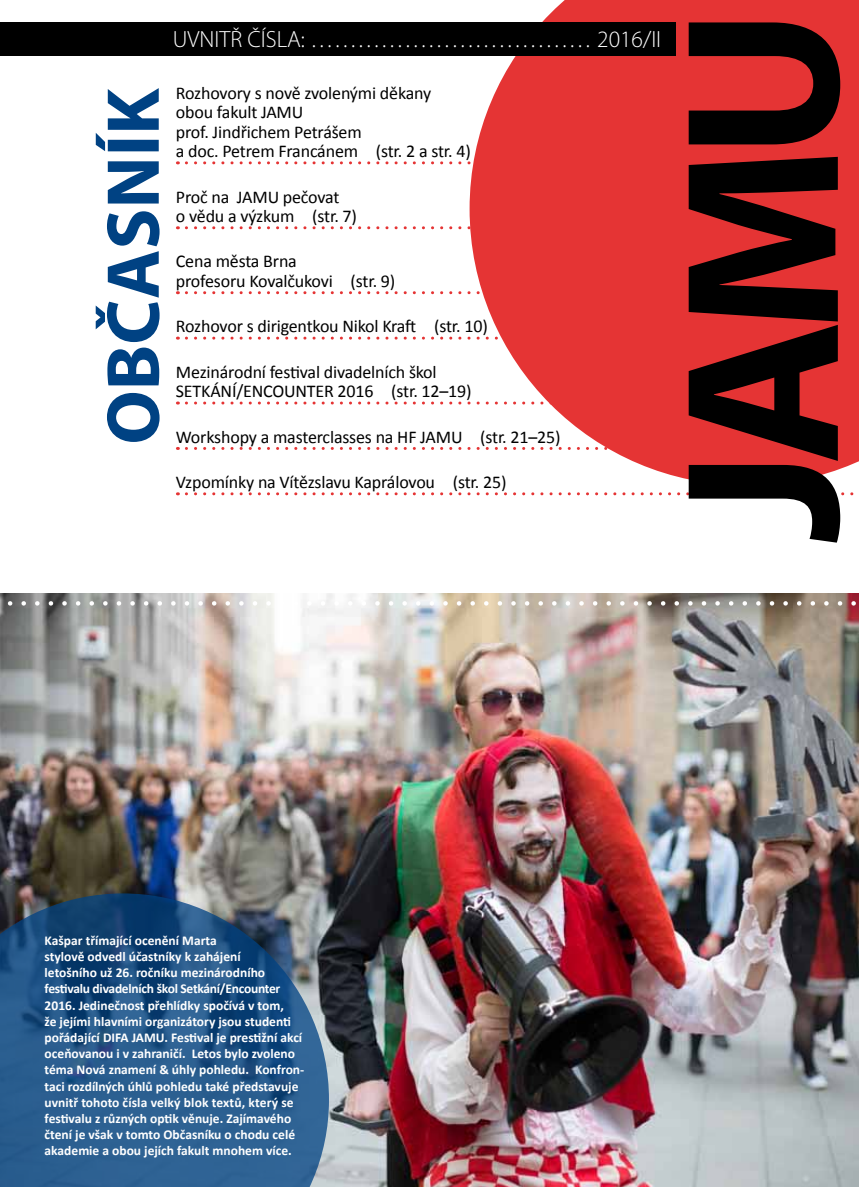
<style>
.page{position:relative;width:859px;height:1187px;background:#fff}
.page>*{position:absolute;margin:0;border:0;box-sizing:border-box;transform-origin:0 0}
.t1{font:700 221.25px "Myriad Pro";color:#000}
.t2{font:700 75.6px "Myriad Pro";color:#004283}
.t3{font:300 23.55px "Myriad Pro";color:#fff}
.t4{font:18px/19.5px "Calibri";letter-spacing:-.01em;color:#000}
.t5{font:700 13.5px/16.2px "Calibri";color:#fff}
</style>
<div class="page">
<svg style="left:186px;top:161px;width:284px;height:3px"></svg>
<svg style="left:186px;top:226px;width:284px;height:3px"></svg>
<svg style="left:186px;top:291px;width:284px;height:3px"></svg>
<svg style="left:186px;top:336px;width:284px;height:3px"></svg>
<svg style="left:186px;top:401px;width:284px;height:3px"></svg>
<svg style="left:186px;top:447px;width:284px;height:3px"></svg>
<svg style="left:186px;top:492px;width:668px;height:3px"></svg>
<img style="left:0;top:593px;width:859px;height:593px">
<svg style="left:470px;top:0;width:389px;height:485px;background:#e74b4b"></svg>
<div style="left:0;top:23px;width:676px;height:33px;background:#000"></div>
<svg style="left:0;top:601px;width:859px;height:4px"></svg>
<svg style="left:0;top:893px;width:329px;height:293px;background:#2c5a86"></svg>
<h2 class="t2" style="left:84px;top:444px;width:358px;rotate:-90deg">OBČASNÍK</h2>
<h3 class="t3" style="left:173px;top:25px;width:490px">UVNITŘ ČÍSLA: ……………………………… 2016/II</h3>
<h1 class="t1" style="left:619px;top:542px;width:536px;rotate:-90deg">JAMU</h1>
<h3 class="t4" style="left:176px;top:82px;width:296px">Rozhovory s nově zvolenými děkany obou fakult JAMU<br>prof. Jindřichem Petrášem<br>a doc. Petrem Francánem (str. 2 a str. 4)</h3>
<h3 class="t4" style="left:176px;top:186px;width:183px">Proč na JAMU pečovat<br>o vědu a výzkum (str. 7)</h3>
<h3 class="t4" style="left:176px;top:251px;width:221px">Cena města Brna<br>profesoru Kovalčukovi (str. 9)</h3>
<h3 class="t4" style="left:176px;top:316px;width:313px">Rozhovor s dirigentkou Nikol Kraft (str. 10)</h3>
<h3 class="t4" style="left:176px;top:361px;width:297px">Mezinárodní festival divadelních škol<br>SETKÁNÍ/ENCOUNTER 2016 (str. 12–19)</h3>
<h3 class="t4" style="left:176px;top:426px;width:386px">Workshopy a masterclasses na HF JAMU (str. 21–25)</h3>
<h3 class="t4" style="left:176px;top:472px;width:332px">Vzpomínky na Vítězslavu Kaprálovou (str. 25)</h3>
<p class="t5" style="left:45px;top:931px;width:261px">Kašpar třímající ocenění Marta<br>stylově odvedl účastníky k zahájení<br>letošního už 26. ročníku mezinárodního festivalu divadelních škol Setkání/Encounter 2016. Jedinečnost přehlídky spočívá v tom,<br>že jejími hlavními organizátory jsou studenti pořádající DIFA JAMU. Festival je prestižní akcí oceňovanou i v zahraničí. Letos bylo zvoleno téma Nová znamení &amp; úhly pohledu. Konfron&shy;taci rozdílných úhlů pohledu také představuje uvnitř tohoto čísla velký blok textů, který se festivalu z různých optik věnuje. Zajímavého čtení je však v tomto Občasníku o chodu celé akademie a obou jejích fakult mnohem více.</p>
</div>
